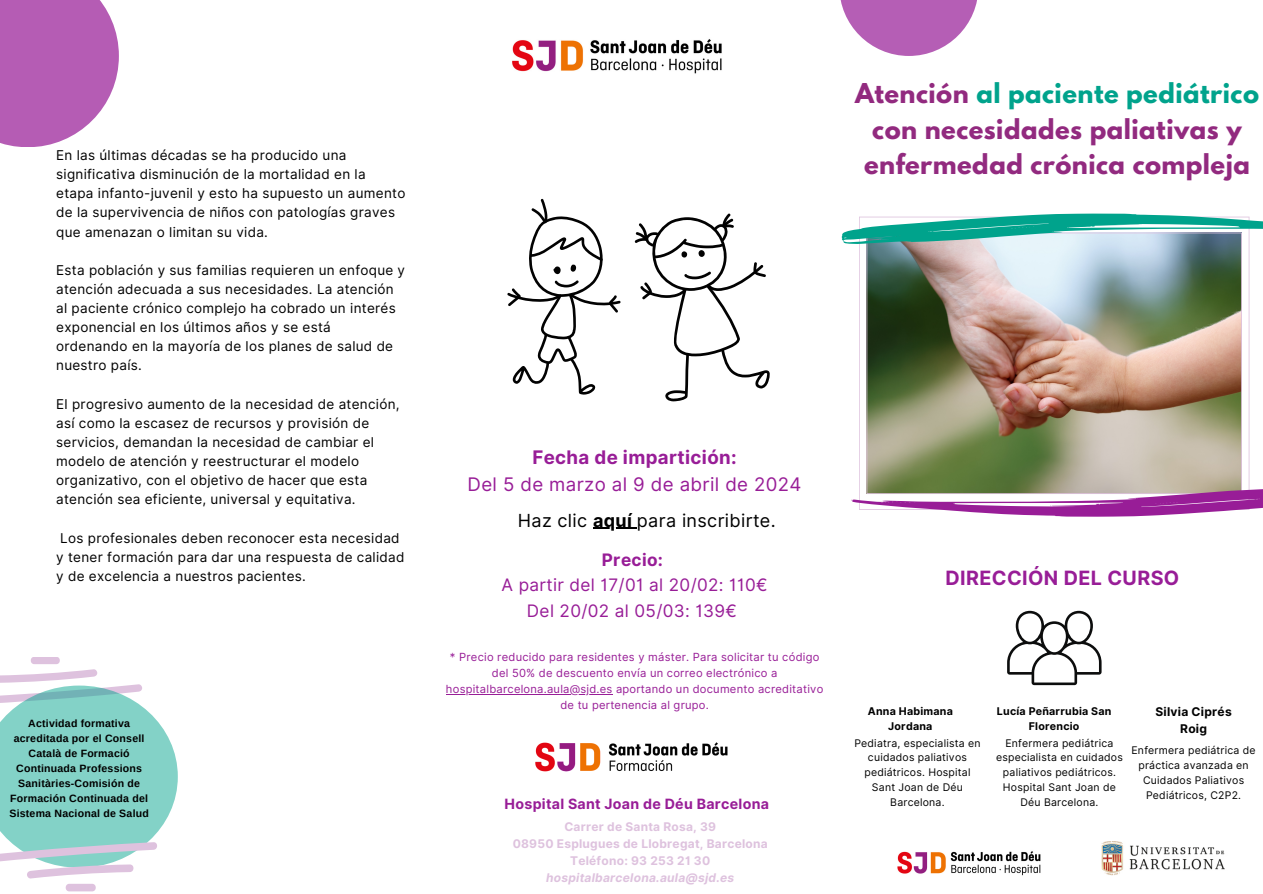
<style>
.page{position:relative;width:1263px;height:894px;background:#fff}
.page>*{position:absolute;margin:0;border:0;box-sizing:border-box;transform-origin:0 0}
.t1{font:700 24.3px/35.4px "League Spartan";letter-spacing:.02em;color:#922a7f;text-align:center}
.t2{font:700 19.65px "Inter";letter-spacing:.02em;color:#981d97}
.t3{font:18.6px/27px "Inter";letter-spacing:.02em;color:#981d97;text-align:center}
.t4{font:18px "Inter";letter-spacing:.02em;color:#000}
.t5{font:17.1px/25.2px "Inter";letter-spacing:.02em;color:#981d97;text-align:center}
.t6{font:700 14.25px "Inter";letter-spacing:.02em;color:#981d97}
.t7{font:13.5px/19.2px "Inter";letter-spacing:.02em;color:#000}
.t8{font:700 12px "Inter";letter-spacing:.02em;color:#dec2de}
.t9{font:italic 700 12px "Inter";letter-spacing:.02em;color:#dec2de}
.t10{font:700 12px/17px "Inter";letter-spacing:.02em;color:#000;text-align:center}
.t11{font:11.25px/15.9px "Inter";letter-spacing:.02em;color:#981d97;text-align:center}
.t12{font:700 10.65px/15.1px "Inter";letter-spacing:.02em;color:#000;text-align:center}
.t13{font:10.5px/14.9px "Inter";letter-spacing:.02em;color:#000;text-align:center}
.t14{font:700 10.5px/15px "Arimo";letter-spacing:.02em;color:#000;text-align:center}
.s1{color:#00a38c}
.s2{font-weight:700}
</style>
<div class="page">
<svg style="left:840px;top:0;width:137px;height:56px;fill:#b55eb5"></svg>
<svg style="left:0;top:0;width:119px;height:147px;background:#be70bd"></svg>
<img style="left:512px;top:39px;width:210px;height:35px">
<img style="left:535px;top:742px;width:193px;height:30px">
<img style="left:1101px;top:841px;width:124px;height:34px">
<img style="left:897px;top:851px;width:144px;height:25px">
<svg style="left:0;top:657px;width:178px;height:234px"></svg>
<img style="left:859px;top:244px;width:390px;height:242px">
<svg style="left:851px;top:486px;width:412px;height:30px"></svg>
<svg style="left:842px;top:213px;width:421px;height:31px"></svg>
<svg style="left:635px;top:213px;width:135px;height:188px"></svg>
<svg style="left:507px;top:199px;width:114px;height:195px"></svg>
<svg style="left:1007px;top:610px;width:94px;height:75px"></svg>
<hr style="left:446px;top:693px;width:167px;height:1px;background:#981d97">
<hr style="left:593px;top:527px;width:44px;height:1px;background:#000">
<p class="t7" style="left:56px;top:145px;width:351px">En las últimas décadas se ha producido una significativa disminución de la mortalidad en la etapa infanto-juvenil y esto ha supuesto un aumento de la supervivencia de niños con patologías graves que amenazan o limitan su vida.</p>
<p class="t7" style="left:56px;top:260px;width:350px">Esta población y sus familias requieren un enfoque y atención adecuada a sus necesidades. La atención al paciente crónico complejo ha cobrado un interés exponencial en los últimos años y se está ordenando en la mayoría de los planes de salud de nuestro país.</p>
<p class="t7" style="left:56px;top:394px;width:345px">El progresivo aumento de la necesidad de atención, así como la escasez de recursos y provisión de servicios, demandan la necesidad de cambiar el modelo de atención y reestructurar el modelo organizativo, con el objetivo de hacer que esta atención sea eficiente, universal y equitativa.</p>
<h1 class="t7" style="left:56px;top:528px;width:350px;text-indent:4px">Los profesionales deben reconocer esta necesidad y tener formación para dar una respuesta de calidad y de excelencia a nuestros pacientes.</h1>
<h4 class="t14" style="left:9px;top:716px;width:141px">Actividad formativa acreditada por el Consell<br>Català de Formació<br>Continuada Professions<br>Sanitàries-Comisión de<br>Formación Continuada del<br>Sistema Nacional de Salud</h4>
<p class="t1" style="left:855px;top:79px;width:406px">Atención <span class="s1">al paciente pediátrico </span>con necesidades paliativas y enfermedad crónica compleja</p>
<p class="t3" style="left:468px;top:443px;width:335px"><span class="s2">Fecha de impartición:<br></span>Del 5 de marzo al 9 de abril de 2024</p>
<p class="t4" style="left:518px;top:509px;width:259px">Haz clic <span class="s2">aquí</span> para inscribirte.</p>
<p class="t5" style="left:502px;top:547px;width:267px"><span class="s2">Precio:<br></span>A partir del 17/01 al 20/02: 110€<br>Del 20/02 al 05/03: 139€</p>
<p class="t11" style="left:450px;top:649px;width:371px">* Precio reducido para residentes y máster. Para solicitar tu código del 50% de descuento envía un correo electrónico a</p>
<h2 class="t11" style="left:446px;top:680px;width:379px">hospitalbarcelona.aula@sjd.es aportando un documento acreditativo de tu pertenencia al grupo.</h2>
<h3 class="t6" style="left:505px;top:794px;width:266px">Hospital Sant Joan de Déu Barcelona</h3>
<p class="t8" style="left:564px;top:819px;width:153px">Carrer de Santa Rosa, 39</p>
<p class="t8" style="left:513px;top:836px;width:257px">08950 Esplugues de Llobregat, Barcelona</p>
<p class="t8" style="left:570px;top:853px;width:142px">Teléfono: 93 253 21 30</p>
<p class="t9" style="left:546px;top:869px;width:190px">hospitalbarcelona.aula@sjd.es</p>
<p class="t2" style="left:945px;top:565px;width:235px">DIRECCIÓN DEL CURSO</p>
<p class="t12" style="left:868px;top:703px;width:86px">Anna Habimana<br>Jordana</p>
<p class="t13" style="left:854px;top:735px;width:128px">Pediatra, especialista en cuidados paliativos pediátricos. Hospital<br>Sant Joan de Déu<br>Barcelona.</p>
<p class="t12" style="left:997px;top:703px;width:116px">Lucía Peñarrubia San<br>Florencio</p>
<p class="t13" style="left:996px;top:735px;width:128px">Enfermera pediátrica especialista en cuidados paliativos pediátricos.<br>Hospital Sant Joan de<br>Déu Barcelona.</p>
<h3 class="t10" style="left:1155px;top:702px;width:78px">Silvia Ciprés<br>Roig</h3>
<h5 class="t13" style="left:1131px;top:742px;width:126px">Enfermera pediátrica de práctica avanzada en<br>Cuidados Paliativos<br>Pediátricos, C2P2.</h5>
</div>
